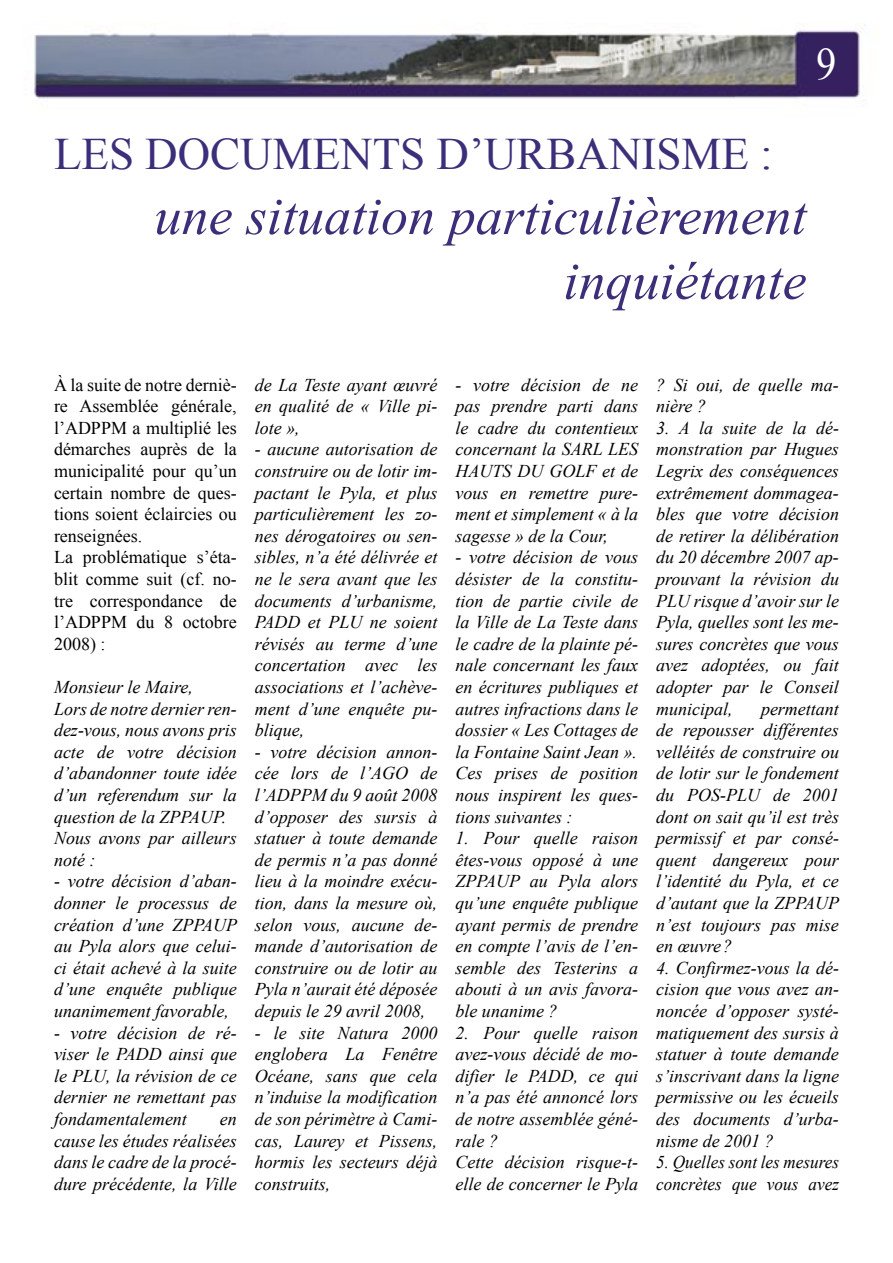
<style>
.page{position:relative;width:893px;height:1263px;background:#fff}
.page>*{position:absolute;margin:0;border:0;box-sizing:border-box;transform-origin:0 0}
.t1{font:italic 54px/64.8px "Times New Roman";color:#3c2e79;text-align:right}
.t2{font:45px "Times New Roman";color:#3c2e79}
.t3{font:45px "Times New Roman";color:#fff;scale:.9 1}
.t4{font:italic 18px/21.6px "Times New Roman";color:#000;text-align:justify}
.t5{font:18px/21.6px "Times New Roman";color:#000}
.t6{font:italic 18px/21.6px "Times New Roman";color:#000;scale:.95 1}
</style>
<div class="page">
<img style="left:34px;top:24px;width:831px;height:75px">
<h2 class="t3" style="left:816px;top:33px;width:24px">9</h2>
<h2 class="t2" style="left:54px;top:124px;width:720px">LES DOCUMENTS D’URBANISME :</h2>
<h1 class="t1" style="left:155px;top:182px;width:653px">une situation particulièrement inquiétante</h1>
<p class="t5" style="left:54px;top:373px;width:184px">À la suite de notre derniè&shy;re Assemblée générale, l’ADPPM a multiplié les démarches auprès de la municipalité pour qu’un certain nombre de ques&shy;tions soient éclaircies ou renseignées.<br>La problématique s’éta&shy;blit comme suit (cf. no&shy;tre correspondance de l’ADPPM du 8 octobre<br>2008) :</p>
<p class="t4" style="left:54px;top:676px;width:184px;text-align:left">Monsieur le Maire,<br>Lors de notre dernier ren&shy;dez-vous, nous avons pris acte de votre décision d’abandonner toute idée d’un referendum sur la question de la ZPPAUP.<br>Nous avons par ailleurs noté :</p>
<p class="t4" style="left:54px;top:870px;width:185px">- votre décision d’aban&shy;donner le processus de création d’une ZPPAUP au Pyla alors que celui&shy;ci était achevé à la suite d’une enquête publique unanimement favorable,</p>
<p class="t4" style="left:54px;top:1021px;width:184px">- votre décision de ré&shy;viser le PADD ainsi que le PLU, la révision de ce dernier ne remettant pas fondamentalement</p>
<p class="t4" style="left:54px;top:1108px;width:184px;text-indent:166px">en cause les études réalisées dans le cadre de la procé&shy;dure précédente, la Ville</p>
<p class="t4" style="left:255px;top:373px;width:184px">de La Teste ayant œuvré en qualité de « Ville pi&shy;lote »,</p>
<p class="t4" style="left:255px;top:438px;width:184px">- aucune autorisation de construire ou de lotir im&shy;pactant le Pyla, et plus particulièrement les zo&shy;nes dérogatoires ou sen&shy;sibles, n’a été délivrée et ne le sera avant que les documents d’urbanisme, PADD et PLU ne soient révisés au terme d’une concertation avec les associations et l’achève&shy;ment d’une enquête pu&shy;blique,</p>
<p class="t4" style="left:255px;top:740px;width:184px">- votre décision annon&shy;cée lors de l’AGO de l’ADPPM du 9 août 2008 d’opposer des sursis à statuer à toute demande de permis n’a pas donné lieu à la moindre exécu&shy;tion, dans la mesure où, selon vous, aucune de&shy;mande d’autorisation de construire ou de lotir au Pyla n’aurait été déposée depuis le 29 avril 2008,</p>
<p class="t4" style="left:255px;top:1021px;width:184px">- le site Natura 2000 englobera La Fenêtre Océane, sans que cela n’induise la modification de son périmètre à Cami&shy;cas, Laurey et Pissens, hormis les secteurs déjà construits,</p>
<p class="t4" style="left:455px;top:373px;width:184px">- votre décision de ne pas prendre parti dans le cadre du contentieux concernant la SARL LES HAUTS DU GOLF et de vous en remettre pure&shy;ment et simplement « à la sagesse » de la Cour,</p>
<p class="t4" style="left:455px;top:546px;width:184px">- votre décision de vous désister de la constitu&shy;tion de partie civile de la Ville de La Teste dans le cadre de la plainte pé&shy;nale concernant les faux en écritures publiques et autres infractions dans le dossier « Les Cottages de la Fontaine Saint Jean ».<br>Ces prises de position nous inspirent les ques&shy;tions suivantes :</p>
<p class="t4" style="left:455px;top:827px;width:184px">1. Pour quelle raison êtes-vous opposé à une ZPPAUP au Pyla alors qu’une enquête publique ayant permis de prendre en compte l’avis de l’en&shy;semble des Testerins a abouti à un avis favora&shy;ble unanime ?</p>
<p class="t4" style="left:455px;top:1021px;width:184px;text-align:left">2. Pour quelle raison avez-vous décidé de mo&shy;difier le PADD, ce qui n’a pas été annoncé lors de notre assemblée géné&shy;rale ?<br>Cette décision risque-t&shy;elle de concerner le Pyla</p>
<p class="t4" style="left:656px;top:373px;width:184px">? Si oui, de quelle ma&shy;nière ?</p>
<p class="t4" style="left:656px;top:416px;width:184px">3. A la suite de la dé&shy;monstration par Hugues Legrix des conséquences extrêmement dommagea&shy;bles que votre décision de retirer la délibération du 20 décembre 2007 ap&shy;prouvant la révision du PLU risque d’avoir sur le Pyla, quelles sont les me&shy;sures concrètes que vous avez adoptées, ou fait adopter par le Conseil municipal,</p>
<p class="t4" style="left:656px;top:697px;width:185px;text-indent:105px">permettant de repousser différentes velléités de construire ou de lotir sur le fondement du POS-PLU de 2001 dont on sait qu’il est très permissif et par consé&shy;quent dangereux pour l’identité du Pyla, et ce d’autant que la ZPPAUP n’est toujours pas mise en œuvre ?</p>
<p class="t4" style="left:656px;top:956px;width:184px">4. Confirmez-vous la dé&shy;cision que vous avez an&shy;noncée d’opposer systé&shy;matiquement des sursis à statuer à toute demande s’inscrivant dans la ligne permissive ou les écueils des documents d’urba&shy;nisme de 2001 ?</p>
<p class="t6" style="left:656px;top:1151px;width:194px">5. Quelles sont les mesures concrètes que vous avez</p>
</div>
